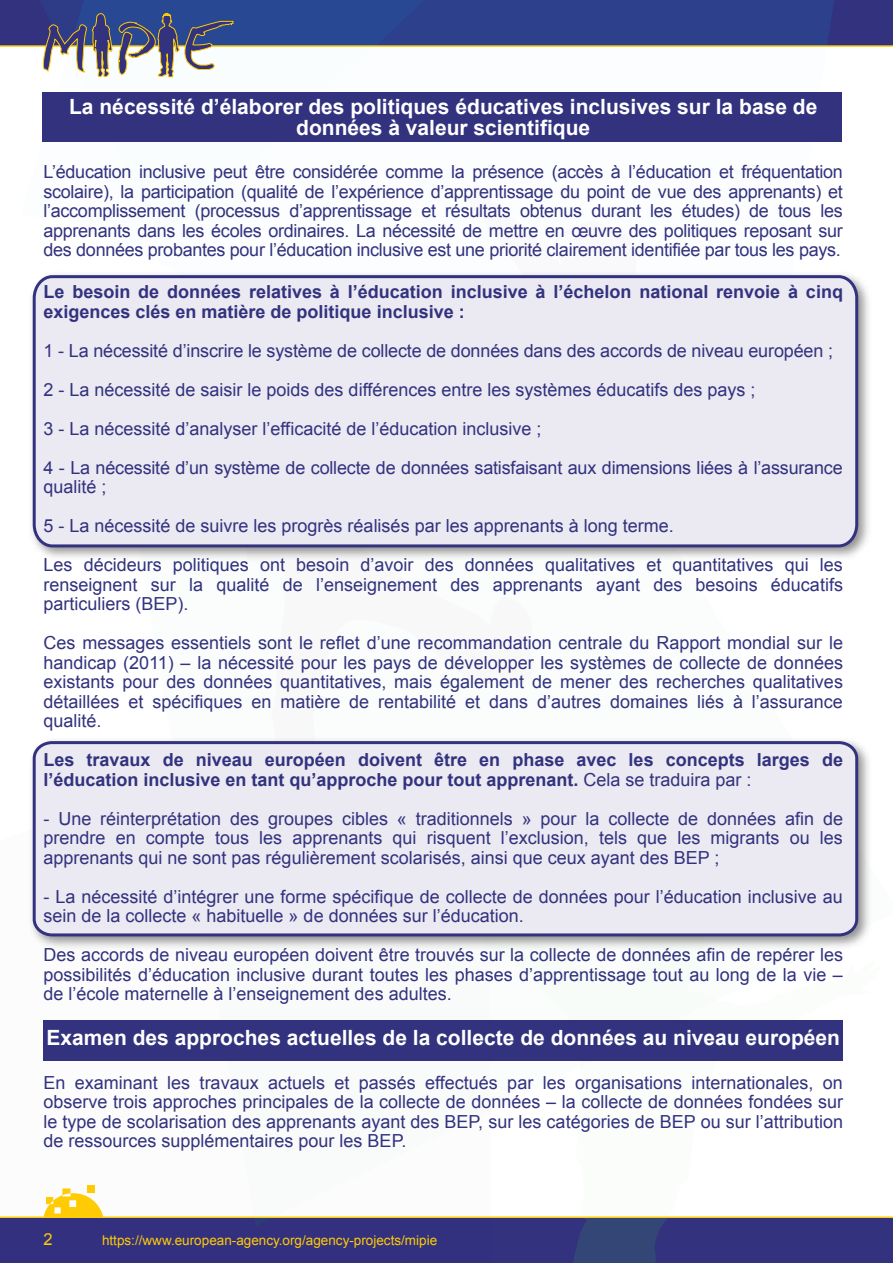
<style>
.page{position:relative;width:893px;height:1263px;background:#fff}
.page>*{position:absolute;margin:0;border:0;box-sizing:border-box;transform-origin:0 0}
.t1{font:700 21px/21px "Arial";color:#fff;text-align:center}
.t2{font:18px/19.5px "Arial";color:#32327f;text-align:justify}
.t3{font:700 18px/19.5px "Arial";color:#32327f}
.t4{font:16.5px "Arial";color:#ffcb05}
.t5{font:13.5px "Arial";color:#ffcb05}
.s1{font-weight:400}
</style>
<div class="page">
<div style="left:0;top:0;width:893px;height:46px;background:#32327f"></div>
<div style="left:498px;top:0;width:336px;height:45px;background:#2c408c"></div>
<div style="left:0;top:1218px;width:403px;height:45px;background:#33307f"></div>
<svg style="left:439px;top:1218px;width:442px;height:45px;background:#32357d"></svg>
<div style="left:81px;top:0;width:417px;height:45px;background:#284893"></div>
<hr style="left:0;top:45px;width:893px;height:2px;background:#ffcb05">
<div style="left:88px;top:1185px;width:7px;height:8px;background:#ffcb05"></div>
<svg style="left:44px;top:1188px;width:59px;height:28px"></svg>
<hr style="left:0;top:1216px;width:893px;height:2px;background:#ffcb05">
<svg style="left:43px;top:8px;width:191px;height:85px"></svg>
<img style="left:40px;top:272px;width:829px;height:288px">
<div style="left:32px;top:274px;width:828px;height:275px;background:#ebe9f1"></div>
<img style="left:37px;top:738px;width:833px;height:212px">
<div style="left:31px;top:740px;width:829px;height:198px;background:#ebe9f1"></div>
<div style="left:43px;top:1020px;width:800px;height:40px;background:#32327f"></div>
<div style="left:42px;top:93px;width:799px;height:49px;background:#32327f"></div>
<p class="t1" style="left:69px;top:96px;width:750px">La nécessité d’élaborer des politiques éducatives inclusives sur la base de données à valeur scientifique</p>
<p class="t2" style="left:43px;top:162px;width:801px">L’éducation inclusive peut être considérée comme la présence (accès à l’éducation et fréquentation scolaire), la participation (qualité de l’expérience d’apprentissage du point de vue des apprenants) et l’accomplissement (processus d’apprentissage et résultats obtenus durant les études) de tous les apprenants dans les écoles ordinaires. La nécessité de mettre en œuvre des politiques reposant sur des données probantes pour l’éducation inclusive est une priorité clairement identifiée par tous les pays.</p>
<p class="t3" style="left:43px;top:283px;width:801px">Le besoin de données relatives à l’éducation inclusive à l’échelon national renvoie à cinq exigences clés en matière de politique inclusive :</p>
<p class="t2" style="left:43px;top:331px;width:801px;line-height:39px;text-align:left">1 - La nécessité d’inscrire le système de collecte de données dans des accords de niveau européen ; 2 - La nécessité de saisir le poids des différences entre les systèmes éducatifs des pays ;<br>3 - La nécessité d’analyser l’efficacité de l’éducation inclusive ;<br>4 - La nécessité d’un système de collecte de données satisfaisant aux dimensions liées à l’assurance</p>
<p class="t2" style="left:43px;top:467px;width:801px;line-height:39px;text-align:left">qualité ;<br>5 - La nécessité de suivre les progrès réalisés par les apprenants à long terme.<br>Les décideurs politiques ont besoin d’avoir des données qualitatives et quantitatives qui les</p>
<p class="t2" style="left:43px;top:575px;width:801px">renseignent sur la qualité de l’enseignement des apprenants ayant des besoins éducatifs particuliers (BEP).</p>
<p class="t2" style="left:43px;top:633px;width:801px">Ces messages essentiels sont le reflet d’une recommandation centrale du Rapport mondial sur le handicap (2011) – la nécessité pour les pays de développer les systèmes de collecte de données existants pour des données quantitatives, mais également de mener des recherches qualitatives détaillées et spécifiques en matière de rentabilité et dans d’autres domaines liés à l’assurance qualité.</p>
<p class="t3" style="left:43px;top:751px;width:801px">Les travaux de niveau européen doivent être en phase avec les concepts larges de l’éducation inclusive en tant qu’approche pour tout apprenant. <span class="s1">Cela se traduira par :</span></p>
<p class="t2" style="left:43px;top:809px;width:801px">- Une réinterprétation des groupes cibles « traditionnels » pour la collecte de données afin de prendre en compte tous les apprenants qui risquent l’exclusion, tels que les migrants ou les apprenants qui ne sont pas régulièrement scolarisés, ainsi que ceux ayant des BEP ;</p>
<p class="t2" style="left:43px;top:887px;width:801px">- La nécessité d’intégrer une forme spécifique de collecte de données pour l’éducation inclusive au sein de la collecte « habituelle » de données sur l’éducation.</p>
<p class="t2" style="left:43px;top:945px;width:801px">Des accords de niveau européen doivent être trouvés sur la collecte de données afin de repérer les possibilités d’éducation inclusive durant toutes les phases d’apprentissage tout au long de la vie – de l’école maternelle à l’enseignement des adultes.</p>
<p class="t1" style="left:46px;top:1028px;width:795px">Examen des approches actuelles de la collecte de données au niveau européen</p>
<p class="t2" style="left:43px;top:1073px;width:801px">En examinant les travaux actuels et passés effectués par les organisations internationales, on observe trois approches principales de la collecte de données – la collecte de données fondées sur le type de scolarisation des apprenants ayant des BEP, sur les catégories de BEP ou sur l’attribution de ressources supplémentaires pour les BEP.</p>
<p class="t4" style="left:44px;top:1228px;width:11px">2</p>
<p class="t5" style="left:102px;top:1231px;width:337px">https://www.european-agency.org/agency-projects/mipie</p>
</div>
